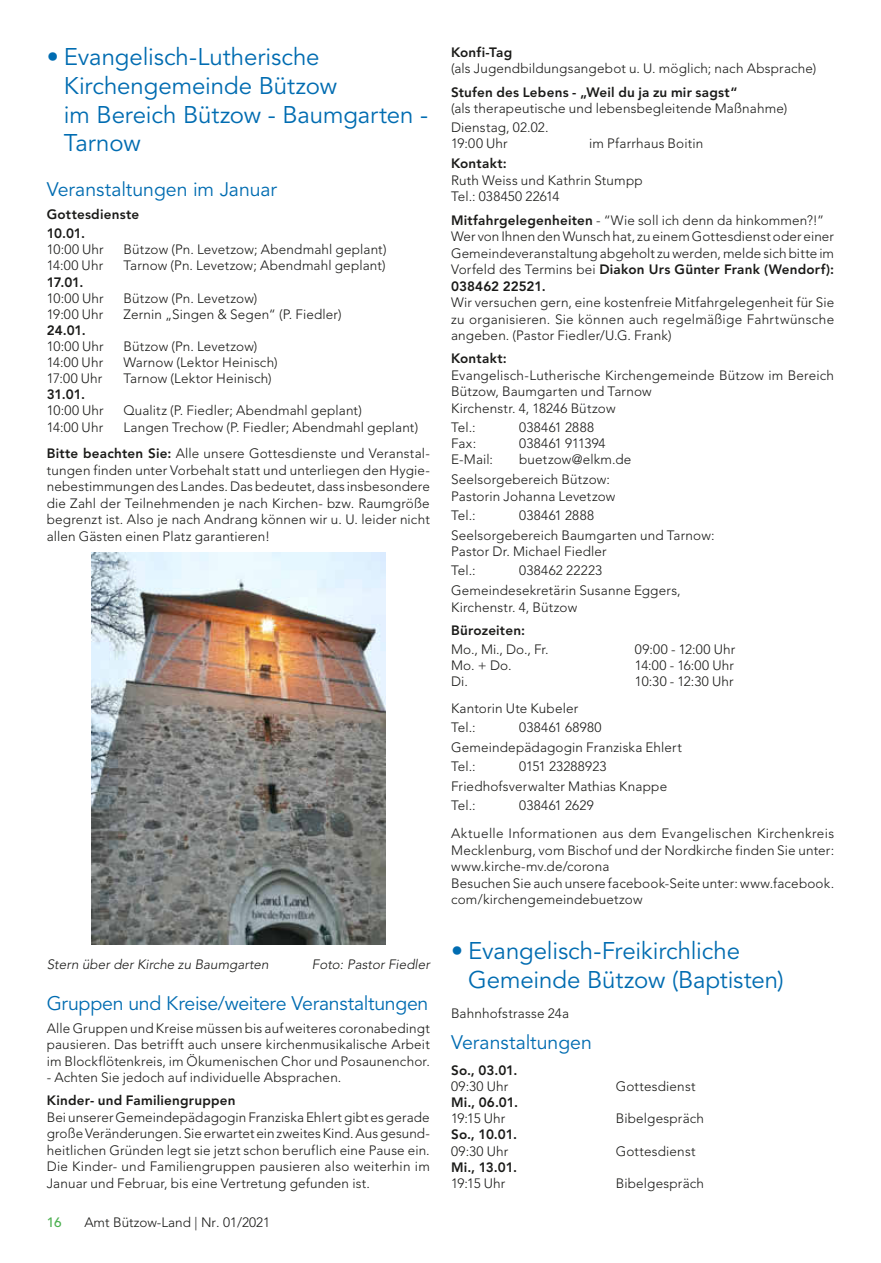
<style>
.page{position:relative;width:881px;height:1263px;background:#fff}
.page>*{position:absolute;margin:0;border:0;box-sizing:border-box;transform-origin:0 0}
.t1{font:24px/28.8px "Avenir LT";letter-spacing:-.005em;color:#006cb1}
.t2{font:19.5px "Avenir LT";letter-spacing:-.01em;color:#006cb1}
.t3{font:300 13.5px/16.5px "Avenir LT";letter-spacing:.01em;color:#1a1a18}
.t4{font:800 13.5px/19.2px "Avenir LT";letter-spacing:.015em;color:#1a1a18}
.t5{font:300 13.5px/28.3px "Avenir LT";letter-spacing:.03em;color:#1a1a18}
.t6{font:italic 300 13.5px "Avenir LT";color:#1a1a18}
.t7{font:500 13.5px "Avenir LT";color:#4cb050}
.s1{font-weight:800}
</style>
<div class="page">
<img style="left:91px;top:552px;width:294px;height:392px">
<h1 class="t1" style="left:64px;top:43px;width:366px;text-indent:-17px">• Evangelisch-Lutherische<br>Kirchengemeinde Bützow<br>im Bereich Bützow - Baumgarten -<br>Tarnow</h1>
<h2 class="t2" style="left:47px;top:178px;width:231px">Veranstaltungen im Januar</h2>
<p class="t4" style="left:47px;top:205px;width:94px">Gottesdienste<br>10.01.</p>
<p class="t3" style="left:47px;top:241px;width:58px">10:00 Uhr</p>
<p class="t3" style="left:123px;top:241px;width:264px">Bützow (Pn. Levetzow; Abendmahl geplant)</p>
<p class="t3" style="left:47px;top:258px;width:58px">14:00 Uhr</p>
<p class="t3" style="left:123px;top:258px;width:264px">Tarnow (Pn. Levetzow; Abendmahl geplant)</p>
<p class="t4" style="left:47px;top:272px;width:38px">17.01.</p>
<p class="t3" style="left:47px;top:290px;width:58px">10:00 Uhr</p>
<p class="t3" style="left:123px;top:290px;width:135px">Bützow (Pn. Levetzow)</p>
<p class="t3" style="left:47px;top:306px;width:58px">19:00 Uhr</p>
<p class="t3" style="left:123px;top:306px;width:219px">Zernin „Singen &amp; Segen“ (P. Fiedler)</p>
<p class="t4" style="left:47px;top:321px;width:41px">24.01.</p>
<p class="t3" style="left:47px;top:338px;width:58px">10:00 Uhr</p>
<p class="t3" style="left:123px;top:338px;width:135px">Bützow (Pn. Levetzow)</p>
<p class="t3" style="left:47px;top:354px;width:58px">14:00 Uhr</p>
<p class="t3" style="left:123px;top:354px;width:156px">Warnow (Lektor Heinisch)</p>
<p class="t3" style="left:47px;top:370px;width:57px">17:00 Uhr</p>
<p class="t3" style="left:123px;top:370px;width:150px">Tarnow (Lektor Heinisch)</p>
<p class="t4" style="left:47px;top:385px;width:40px">31.01.</p>
<p class="t3" style="left:47px;top:403px;width:58px">10:00 Uhr</p>
<p class="t3" style="left:123px;top:403px;width:240px">Qualitz (P. Fiedler; Abendmahl geplant)</p>
<p class="t3" style="left:47px;top:419px;width:58px">14:00 Uhr</p>
<p class="t3" style="left:47px;top:414px;width:384px;line-height:26.5px;text-indent:77px">Langen Trechow (P. Fiedler; Abendmahl geplant)<br><span class="s1">Bitte beachten Sie:</span> Alle unsere Gottesdienste und Veranstal-</p>
<p class="t3" style="left:47px;top:462px;width:384px;text-align:justify">tungen finden unter Vorbehalt statt und unterliegen den Hygie&shy;nebestimmungen des Landes. Das bedeutet, dass insbesondere die Zahl der Teilnehmenden je nach Kirchen- bzw. Raumgröße begrenzt ist. Also je nach Andrang können wir u. U. leider nicht allen Gästen einen Platz garantieren!</p>
<p class="t6" style="left:47px;top:957px;width:223px">Stern über der Kirche zu Baumgarten</p>
<p class="t6" style="left:312px;top:957px;width:119px">Foto: Pastor Fiedler</p>
<h2 class="t2" style="left:47px;top:992px;width:383px">Gruppen und Kreise/weitere Veranstaltungen</h2>
<p class="t3" style="left:47px;top:1020px;width:384px;text-align:justify">Alle Gruppen und Kreise müssen bis auf weiteres coronabedingt pausieren. Das betrifft auch unsere kirchenmusikalische Arbeit im Blockflötenkreis, im Ökumenischen Chor und Posaunenchor.</p>
<p class="t3" style="left:47px;top:1069px;width:296px">- Achten Sie jedoch auf individuelle Absprachen.</p>
<p class="t4" style="left:47px;top:1091px;width:190px">Kinder- und Familiengruppen</p>
<p class="t3" style="left:47px;top:1109px;width:384px;text-align:justify">Bei unserer Gemeindepädagogin Franziska Ehlert gibt es gerade große Veränderungen. Sie erwartet ein zweites Kind. Aus gesund&shy;heitlichen Gründen legt sie jetzt schon beruflich eine Pause ein.<br>Die Kinder- und Familiengruppen pausieren also weiterhin im Januar und Februar, bis eine Vertretung gefunden ist.</p>
<p class="t7" style="left:47px;top:1214px;width:17px">16</p>
<p class="t3" style="left:84px;top:1214px;width:187px">Amt Bützow-Land | Nr. 01/2021</p>
<p class="t4" style="left:451px;top:43px;width:63px">Konfi-Tag</p>
<p class="t3" style="left:451px;top:61px;width:367px">(als Jugendbildungsangebot u. U. möglich; nach Absprache)</p>
<p class="t4" style="left:451px;top:82px;width:287px">Stufen des Lebens - „Weil du ja zu mir sagst“</p>
<p class="t3" style="left:451px;top:99px;width:337px;line-height:19.2px">(als therapeutische und lebensbegleitende Maßnahme)<br>Dienstag, 02.02.</p>
<p class="t3" style="left:451px;top:136px;width:58px">19:00 Uhr</p>
<p class="t3" style="left:588px;top:136px;width:116px">im Pfarrhaus Boitin</p>
<p class="t4" style="left:451px;top:154px;width:57px">Kontakt:</p>
<p class="t3" style="left:451px;top:172px;width:193px">Ruth Weiss und Kathrin Stumpp<br>Tel.: 038450 22614</p>
<p class="t3" style="left:451px;top:212px;width:384px"><span class="s1">Mitfahrgelegenheiten</span> - “Wie soll ich denn da hinkommen?!” Wer von Ihnen den Wunsch hat, zu einem Gottesdienst oder einer Gemeindeveranstaltung abgeholt zu werden, melde sich bitte im Vorfeld des Termins bei <span class="s1">Diakon Urs Günter Frank (Wendorf):<br>038462 22521.</span></p>
<p class="t3" style="left:451px;top:294px;width:384px;text-align:justify">Wir versuchen gern, eine kostenfreie Mitfahrgelegenheit für Sie zu organisieren. Sie können auch regelmäßige Fahrtwünsche angeben. (Pastor Fiedler/U.G. Frank)</p>
<p class="t4" style="left:451px;top:349px;width:57px">Kontakt:</p>
<p class="t3" style="left:451px;top:367px;width:384px">Evangelisch-Lutherische Kirchengemeinde Bützow im Bereich<br>Bützow, Baumgarten und Tarnow<br>Kirchenstr. 4, 18246 Bützow</p>
<p class="t3" style="left:451px;top:419px;width:26px">Tel.:</p>
<p class="t3" style="left:519px;top:419px;width:76px">038461 2888</p>
<p class="t3" style="left:451px;top:435px;width:27px">Fax:</p>
<p class="t3" style="left:519px;top:435px;width:88px">038461 911394</p>
<p class="t3" style="left:451px;top:451px;width:43px">E-Mail:</p>
<p class="t3" style="left:451px;top:450px;width:182px;line-height:19.8px;text-indent:68px">buetzow@elkm.de<br>Seelsorgebereich Bützow:</p>
<p class="t3" style="left:451px;top:486px;width:166px;line-height:19.2px">Pastorin Johanna Levetzow<br>Tel.:</p>
<p class="t3" style="left:451px;top:505px;width:265px;line-height:19.8px;text-indent:68px">038461 2888<br>Seelsorgebereich Baumgarten und Tarnow:</p>
<p class="t3" style="left:451px;top:542px;width:157px;line-height:19.2px">Pastor Dr. Michael Fiedler<br>Tel.:</p>
<p class="t3" style="left:451px;top:561px;width:231px;line-height:19.8px;text-indent:68px">038462 22223<br>Gemeindesekretärin Susanne Eggers,</p>
<p class="t3" style="left:451px;top:599px;width:128px">Kirchenstr. 4, Bützow</p>
<p class="t4" style="left:451px;top:620px;width:75px">Bürozeiten:</p>
<p class="t3" style="left:451px;top:641px;width:99px">Mo., Mi., Do., Fr.</p>
<p class="t3" style="left:634px;top:641px;width:102px">09:00 - 12:00 Uhr</p>
<p class="t3" style="left:451px;top:657px;width:62px">Mo. + Do.</p>
<p class="t3" style="left:634px;top:657px;width:100px">14:00 - 16:00 Uhr</p>
<p class="t3" style="left:451px;top:673px;width:18px">Di.</p>
<p class="t3" style="left:634px;top:673px;width:100px">10:30 - 12:30 Uhr</p>
<p class="t3" style="left:451px;top:698px;width:128px;line-height:19.2px">Kantorin Ute Kubeler<br>Tel.:</p>
<p class="t3" style="left:451px;top:717px;width:232px;line-height:19.5px;text-indent:68px">038461 68980<br>Gemeindepädagogin Franziska Ehlert<br>Tel.:</p>
<p class="t3" style="left:451px;top:756px;width:217px;line-height:19.5px;text-indent:68px">0151 23288923<br>Friedhofsverwalter Mathias Knappe<br>Tel.:</p>
<p class="t5" style="left:451px;top:791px;width:384px;text-indent:68px">038461 2629<br>Aktuelle Informationen aus dem Evangelischen Kirchenkreis</p>
<p class="t3" style="left:451px;top:842px;width:384px">Mecklenburg, vom Bischof und der Nordkirche finden Sie unter: www.kirche-mv.de/corona<br>Besuchen Sie auch unsere facebook-Seite unter: www.facebook. com/kirchengemeindebuetzow</p>
<h1 class="t1" style="left:468px;top:937px;width:317px;text-indent:-17px">• Evangelisch-Freikirchliche<br>Gemeinde Bützow (Baptisten)</h1>
<p class="t3" style="left:451px;top:1005px;width:119px">Bahnhofstrasse 24a</p>
<h2 class="t2" style="left:451px;top:1031px;width:142px">Veranstaltungen</h2>
<p class="t4" style="left:451px;top:1061px;width:68px">So., 03.01.</p>
<p class="t3" style="left:451px;top:1078px;width:59px">09:30 Uhr</p>
<p class="t3" style="left:615px;top:1078px;width:81px">Gottesdienst</p>
<p class="t4" style="left:451px;top:1093px;width:68px">Mi., 06.01.</p>
<p class="t3" style="left:451px;top:1110px;width:56px">19:15 Uhr</p>
<p class="t3" style="left:615px;top:1110px;width:90px">Bibelgespräch</p>
<p class="t4" style="left:451px;top:1125px;width:67px">So., 10.01.</p>
<p class="t3" style="left:451px;top:1143px;width:59px">09:30 Uhr</p>
<p class="t3" style="left:615px;top:1143px;width:81px">Gottesdienst</p>
<p class="t4" style="left:451px;top:1157px;width:67px">Mi., 13.01.</p>
<p class="t3" style="left:451px;top:1175px;width:56px">19:15 Uhr</p>
<p class="t3" style="left:615px;top:1175px;width:90px">Bibelgespräch</p>
</div>
